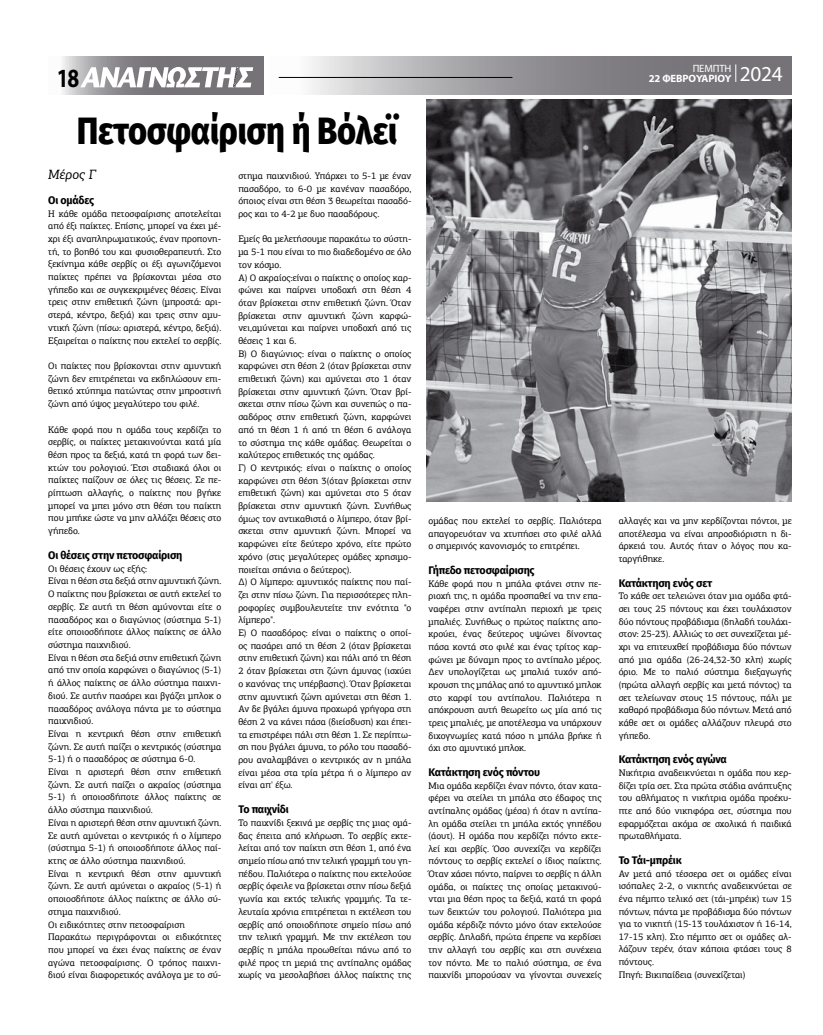
<style>
.page{position:relative;width:823px;height:1035px;background:#fff}
.page>*{position:absolute;margin:0;border:0;box-sizing:border-box;transform-origin:0 0}
.t1{font:800 38px "Fira Sans";letter-spacing:-.01em;color:#000;scale:.86 1}
.t2{font:700 26.3px "Myriad Pro";color:#000;scale:.81 1}
.t3{font:italic 13.5px "PF Agora Slab Pro";color:#000}
.t4{font:700 11px "Fira Sans";letter-spacing:-.02em;color:#000}
.t5{font:700 10.6px "Myriad Pro";letter-spacing:-.01em;color:#fff}
.t6{font:10.6px "Myriad Pro";letter-spacing:-.01em;color:#fff}
.t7{font:9.5px/12.7px "PF Agora Slab Pro";color:#000;text-align:justify}
.s1{font-weight:400;font-size:21.3px}
</style>
<div class="page">
<svg style="left:62px;top:56px;width:201px;height:39px;background:#8f8d91"></svg>
<svg style="left:279px;top:56px;width:512px;height:39px;background:#9e9da0"></svg>
<svg style="left:80px;top:67px;width:173px;height:20px"></svg>
<hr style="left:278px;top:77px;width:234px;height:1px;background:#000">
<svg style="left:735px;top:64px;width:1px;height:18px"></svg>
<img style="left:426px;top:99px;width:365px;height:403px">
<p class="t6" style="left:692px;top:62px;width:40px">ΠΕΜΠΤΗ</p>
<h2 class="t2" style="left:57px;top:61px;width:29px">18</h2>
<p class="t5" style="left:648px;top:71px;width:135px">22 ΦΕΒΡΟΥΑΡΙΟΥ <span class="s1">2024</span></p>
<h1 class="t1" style="left:77px;top:97px;width:374px">Πετοσφαίριση ή Βόλεϊ</h1>
<h3 class="t3" style="left:48px;top:166px;width:49px">Μέρος Γ</h3>
<p class="t4" style="left:48px;top:191px;width:48px">Οι ομάδες</p>
<p class="t7" style="left:48px;top:207px;width:174px">Η κάθε ομάδα πετοσφαίρισης αποτελείται από έξι παίκτες. Επίσης, μπορεί να έχει μέ&shy;χρι έξι αναπληρωματικούς, έναν προπονη&shy;τή, το βοηθό του και φυσιοθεραπευτή. Στο ξεκίνημα κάθε σερβίς οι έξι αγωνιζόμενοι παίκτες πρέπει να βρίσκονται μέσα στο γήπεδο και σε συγκεκριμένες θέσεις. Είναι τρεις στην επιθετική ζώνη (μπροστά: αρι&shy;στερά, κέντρο, δεξιά) και τρεις στην αμυ&shy;ντική ζώνη (πίσω: αριστερά, κέντρο, δεξιά).<br>Εξαιρείται ο παίκτης που εκτελεί το σερβίς.</p>
<p class="t7" style="left:48px;top:359px;width:174px">Οι παίκτες που βρίσκονται στην αμυντική ζώνη δεν επιτρέπεται να εκδηλώσουν επι&shy;θετικό χτύπημα πατώντας στην μπροστινή ζώνη από ύψος μεγαλύτερο του φιλέ.</p>
<p class="t7" style="left:48px;top:423px;width:174px">Κάθε φορά που η ομάδα τους κερδίζει το σερβίς, οι παίκτες μετακινούνται κατά μία θέση προς τα δεξιά, κατά τη φορά των δει&shy;κτών του ρολογιού. Έτσι σταδιακά όλοι οι παίκτες παίζουν σε όλες τις θέσεις. Σε πε&shy;ρίπτωση αλλαγής, ο παίκτης που βγήκε μπορεί να μπει μόνο στη θέση του παίκτη που μπήκε ώστε να μην αλλάζει θέσεις στο γήπεδο.</p>
<p class="t4" style="left:48px;top:546px;width:136px">Οι θέσεις στην πετοσφαίριση</p>
<p class="t7" style="left:48px;top:562px;width:174px;text-align:left">Οι θέσεις έχουν ως εξής:<br>Είναι η θέση στα δεξιά στην αμυντική ζώνη.<br>Ο παίκτης που βρίσκεται σε αυτή εκτελεί το σερβίς. Σε αυτή τη θέση αμύνονται είτε ο πασαδόρος και ο διαγώνιος (σύστημα 5-1) είτε οποιοσδήποτε άλλος παίκτης σε άλλο σύστημα παιχνιδιού.<br>Είναι η θέση στα δεξιά στην επιθετική ζώνη από την οποία καρφώνει ο διαγώνιος (5-1) ή άλλος παίκτης σε άλλο σύστημα παιχνι&shy;διού. Σε αυτήν πασάρει και βγάζει μπλοκ ο πασαδόρος ανάλογα πάντα με το σύστημα παιχνιδιού.<br>Είναι η κεντρική θέση στην επιθετική ζώνη. Σε αυτή παίζει ο κεντρικός (σύστημα 5-1) ή ο πασαδόρος σε σύστημα 6-0.<br>Είναι η αριστερή θέση στην επιθετική ζώνη. Σε αυτή παίζει ο ακραίος (σύστημα 5-1) ή οποιοσδήποτε άλλος παίκτης σε άλλο σύστημα παιχνιδιού.<br>Είναι η αριστερή θέση στην αμυντική ζώνη.<br>Σε αυτή αμύνεται ο κεντρικός ή ο λίμπερο (σύστημα 5-1) ή οποιοσδήποτε άλλος παί&shy;κτης σε άλλο σύστημα παιχνιδιού.<br>Είναι η κεντρική θέση στην αμυντική ζώνη. Σε αυτή αμύνεται ο ακραίος (5-1) ή οποιοσδήποτε άλλος παίκτης σε άλλο σύ&shy;στημα παιχνιδιού.<br>Οι ειδικότητες στην πετοσφαίριση Παρακάτω περιγράφονται οι ειδικότητες που μπορεί να έχει ένας παίκτης σε έναν αγώνα πετοσφαίρισης. Ο τρόπος παιχνι&shy;διού είναι διαφορετικός ανάλογα με το σύ-</p>
<p class="t7" style="left:238px;top:169px;width:174px">στημα παιχνιδιού. Υπάρχει το 5-1 με έναν πασαδόρο, το 6-0 με κανέναν πασαδόρο, όποιος είναι στη θέση 3 θεωρείται πασαδό&shy;ρος και το 4-2 με δυο πασαδόρους.</p>
<p class="t7" style="left:238px;top:233px;width:174px;text-align:left">Εμείς θα μελετήσουμε παρακάτω το σύστη&shy;μα 5-1 που είναι το πιο διαδεδομένο σε όλο τον κόσμο.<br>Α) Ο ακραίος:είναι ο παίκτης ο οποίος καρ&shy;φώνει και παίρνει υποδοχή στη θέση 4 όταν βρίσκεται στην επιθετική ζώνη. Όταν βρίσκεται στην αμυντική ζώνη καρφώ&shy;νει,αμύνεται και παίρνει υποδοχή από τις θέσεις 1 και 6.<br>Β) Ο διαγώνιος: είναι ο παίκτης ο οποίος καρφώνει στη θέση 2 (όταν βρίσκεται στην επιθετική ζώνη) και αμύνεται στο 1 όταν βρίσκεται στην αμυντική ζώνη. Όταν βρί&shy;σκεται στην πίσω ζώνη και συνεπώς ο πα&shy;σαδόρος στην επιθετική ζώνη, καρφώνει από τη θέση 1 ή από τη θέση 6 ανάλογα το σύστημα της κάθε ομάδας. Θεωρείται ο καλύτερος επιθετικός της ομάδας.<br>Γ) Ο κεντρικός: είναι ο παίκτης ο οποίος καρφώνει στη θέση 3(όταν βρίσκεται στην επιθετική ζώνη) και αμύνεται στο 5 όταν βρίσκεται στην αμυντική ζώνη. Συνήθως όμως τον αντικαθιστά ο λίμπερο, όταν βρί&shy;σκεται στην αμυντική ζώνη. Μπορεί να καρφώνει είτε δεύτερο χρόνο, είτε πρώτο χρόνο (στις μεγαλύτερες ομάδες χρησιμο&shy;ποιείται σπάνια ο δεύτερος).<br>Δ) Ο λίμπερο: αμυντικός παίκτης που παί&shy;ζει στην πίσω ζώνη. Για περισσότερες πλη&shy;ροφορίες συμβουλευτείτε την ενότητα "ο λίμπερο".<br>Ε) Ο πασαδόρος: είναι ο παίκτης ο οποί&shy;ος πασάρει από τη θέση 2 (όταν βρίσκεται στην επιθετική ζώνη) και πάλι από τη θέση 2 όταν βρίσκεται στη ζώνη άμυνας (ισχύει ο κανόνας της υπέρβασης). Όταν βρίσκεται στην αμυντική ζώνη αμύνεται στη θέση 1.<br>Αν δε βγάλει άμυνα προχωρά γρήγορα στη θέση 2 να κάνει πάσα (διείσδυση) και έπει&shy;τα επιστρέφει πάλι στη θέση 1. Σε περίπτω&shy;ση που βγάλει άμυνα, το ρόλο του πασαδό&shy;ρου αναλαμβάνει ο κεντρικός αν η μπάλα είναι μέσα στα τρία μέτρα ή ο λίμπερο αν είναι απ' έξω.</p>
<p class="t4" style="left:238px;top:800px;width:52px">Το παιχνίδι</p>
<p class="t7" style="left:238px;top:816px;width:174px">Το παιχνίδι ξεκινά με σερβίς της μιας ομά&shy;δας έπειτα από κλήρωση. Το σερβίς εκτε&shy;λείται από τον παίκτη στη θέση 1, από ένα σημείο πίσω από την τελική γραμμή του γη&shy;πέδου. Παλιότερα ο παίκτης που εκτελούσε σερβίς όφειλε να βρίσκεται στην πίσω δεξιά γωνία και εκτός τελικής γραμμής. Τα τε&shy;λευταία χρόνια επιτρέπεται η εκτέλεση του σερβίς από οποιοδήποτε σημείο πίσω από την τελική γραμμή. Με την εκτέλεση του σερβίς η μπάλα προωθείται πάνω από το φιλέ προς τη μεριά της αντίπαλης ομάδας χωρίς να μεσολαβήσει άλλος παίκτης της</p>
<p class="t7" style="left:428px;top:514px;width:174px">ομάδας που εκτελεί το σερβίς. Παλιότερα απαγορευόταν να χτυπήσει στο φιλέ αλλά ο σημερινός κανονισμός το επιτρέπει.</p>
<p class="t4" style="left:428px;top:561px;width:108px">Γήπεδο πετοσφαίρισης</p>
<p class="t7" style="left:428px;top:577px;width:174px">Κάθε φορά που η μπάλα φτάνει στην πε&shy;ριοχή της, η ομάδα προσπαθεί να την επα&shy;ναφέρει στην αντίπαλη περιοχή με τρεις μπαλιές. Συνήθως ο πρώτος παίκτης απο&shy;κρούει, ένας δεύτερος υψώνει δίνοντας πάσα κοντά στο φιλέ και ένας τρίτος καρ&shy;φώνει με δύναμη προς το αντίπαλο μέρος.<br>Δεν υπολογίζεται ως μπαλιά τυχόν από&shy;κρουση της μπάλας από το αμυντικό μπλοκ στο καρφί του αντίπαλου. Παλιότερα η απόκρουση αυτή θεωρείτο ως μία από τις τρεις μπαλιές, με αποτέλεσμα να υπάρχουν διχογνωμίες κατά πόσο η μπάλα βρήκε ή όχι στο αμυντικό μπλοκ.</p>
<p class="t4" style="left:428px;top:763px;width:113px">Κατάκτηση ενός πόντου</p>
<p class="t7" style="left:428px;top:779px;width:174px">Μια ομάδα κερδίζει έναν πόντο, όταν κατα&shy;φέρει να στείλει τη μπάλα στο έδαφος της αντίπαλης ομάδας (μέσα) ή όταν η αντίπα&shy;λη ομάδα στείλει τη μπάλα εκτός γηπέδου (άουτ). Η ομάδα που κερδίζει πόντο εκτε&shy;λεί και σερβίς. Όσο συνεχίζει να κερδίζει πόντους το σερβίς εκτελεί ο ίδιος παίκτης.<br>Όταν χάσει πόντο, παίρνει το σερβίς η άλλη ομάδα, οι παίκτες της οποίας μετακινού&shy;νται μια θέση προς τα δεξιά, κατά τη φορά των δεικτών του ρολογιού. Παλιότερα μια ομάδα κέρδιζε πόντο μόνο όταν εκτελούσε σερβίς. Δηλαδή, πρώτα έπρεπε να κερδίσει την αλλαγή του σερβίς και στη συνέχεια τον πόντο. Με το παλιό σύστημα, σε ένα παιχνίδι μπορούσαν να γίνονται συνεχείς</p>
<p class="t7" style="left:618px;top:514px;width:174px">αλλαγές και να μην κερδίζονται πόντοι, με αποτέλεσμα να είναι απροσδιόριστη η δι&shy;άρκειά του. Αυτός ήταν ο λόγος που κα&shy;ταργήθηκε.</p>
<p class="t4" style="left:618px;top:573px;width:95px">Κατάκτηση ενός σετ</p>
<p class="t7" style="left:618px;top:590px;width:174px">Το κάθε σετ τελειώνει όταν μια ομάδα φτά&shy;σει τους 25 πόντους και έχει τουλάχιστον δύο πόντους προβάδισμα (δηλαδή τουλάχι&shy;στον: 25-23). Αλλιώς το σετ συνεχίζεται μέ&shy;χρι να επιτευχθεί προβάδισμα δύο πόντων από μια ομάδα (26-24,32-30 κλπ) χωρίς όριο. Με το παλιό σύστημα διεξαγωγής (πρώτα αλλαγή σερβίς και μετά πόντος) τα σετ τελείωναν στους 15 πόντους, πάλι με καθαρό προβάδισμα δύο πόντων. Μετά από κάθε σετ οι ομάδες αλλάζουν πλευρά στο γήπεδο.</p>
<p class="t4" style="left:618px;top:750px;width:110px">Κατάκτηση ενός αγώνα</p>
<p class="t7" style="left:618px;top:766px;width:174px">Νικήτρια αναδεικνύεται η ομάδα που κερ&shy;δίζει τρία σετ. Στα πρώτα στάδια ανάπτυξης του αθλήματος η νικήτρια ομάδα προέκυ&shy;πτε από δύο νικηφόρα σετ, σύστημα που εφαρμόζεται ακόμα σε σχολικά ή παιδικά πρωταθλήματα.</p>
<p class="t4" style="left:618px;top:851px;width:64px">Το Τάι-μπρέικ</p>
<p class="t7" style="left:618px;top:867px;width:174px;text-align:left">Αν μετά από τέσσερα σετ οι ομάδες είναι ισόπαλες 2-2, ο νικητής αναδεικνύεται σε ένα πέμπτο τελικό σετ (τάι-μπρέικ) των 15 πόντων, πάντα με προβάδισμα δύο πόντων για το νικητή (15-13 τουλάχιστον ή 16-14, 17-15 κλπ). Στο πέμπτο σετ οι ομάδες αλ&shy;λάζουν τερέν, όταν κάποια φτάσει τους 8 πόντους.<br>Πηγή: Βικιπαίδεια (συνεχίζεται)</p>
</div>
